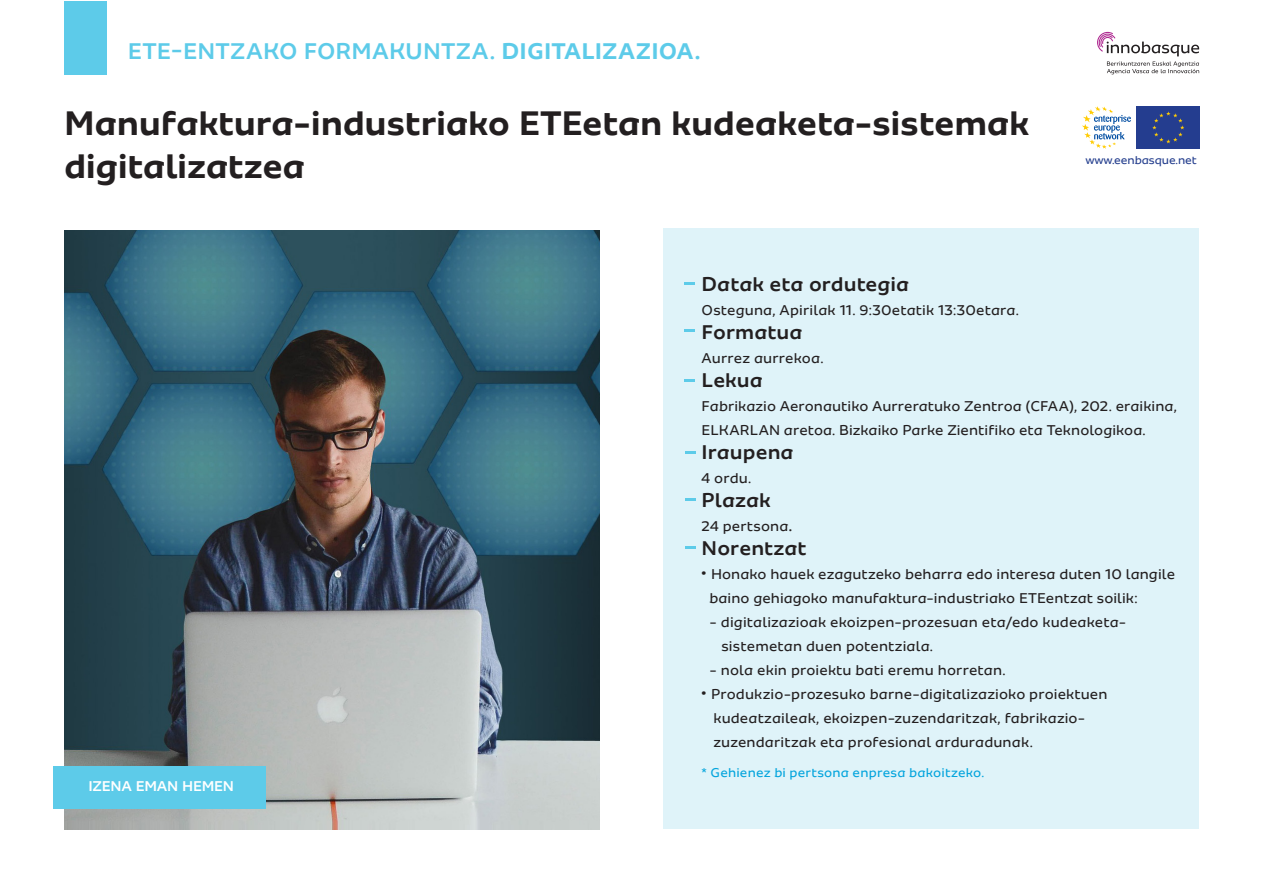
<style>
.page{position:relative;width:1263px;height:893px;background:#fff}
.page>*{position:absolute;margin:0;border:0;box-sizing:border-box;transform-origin:0 0}
.t1{font:700 36px/43.2px "Sua";letter-spacing:-.01em;color:#231f20}
.t2{font:500 24px "Sua";letter-spacing:.005em;color:#5dcbe9}
.t3{font:500 21px "Sua";letter-spacing:.005em;color:#231f20}
.t4{font:15px/24px "Sua";letter-spacing:.005em;color:#231f20}
.t5{font:500 15px "Sua";letter-spacing:-.01em;color:#fff}
.t6{font:13.5px "Sua";letter-spacing:.015em;color:#05a5dd}
.t7{font:12px "Sua";letter-spacing:-.01em;color:#253f8e}
.s1{font-weight:700}
.s2{font-weight:500}
.s3{font-weight:900;font-size:18px}
</style>
<div class="page">
<svg style="left:1097px;top:32px;width:102px;height:42px"></svg>
<div style="left:663px;top:229px;width:536px;height:600px;background:#dff3f9"></div>
<div style="left:64px;top:1px;width:42px;height:73px;background:#5dcbe9"></div>
<svg style="left:685px;top:282px;width:10px;height:2px"></svg>
<svg style="left:685px;top:330px;width:10px;height:2px"></svg>
<svg style="left:685px;top:379px;width:10px;height:2px"></svg>
<svg style="left:685px;top:452px;width:11px;height:2px"></svg>
<svg style="left:685px;top:498px;width:11px;height:2px"></svg>
<svg style="left:685px;top:546px;width:11px;height:3px"></svg>
<img style="left:64px;top:230px;width:536px;height:599px">
<div style="left:54px;top:766px;width:212px;height:43px;background:#5dcbe9"></div>
<svg style="left:1082px;top:106px;width:49px;height:43px"></svg>
<div style="left:1136px;top:106px;width:64px;height:43px;background:#243d8f"></div>
<svg style="left:1152px;top:111px;width:32px;height:32px"></svg>
<p class="t2" style="left:128px;top:37px;width:574px">ETE-ENTZAKO FORMAKUNTZA. <span class="s1">DIGITALIZAZIOA.</span></p>
<p class="t1" style="left:64px;top:101px;width:967px">Manufaktura-industriako ETEetan kudeaketa-sistemak digitalizatzea</p>
<p class="t7" style="left:1085px;top:153px;width:113px">www.eenbasque.net</p>
<p class="t5" style="left:88px;top:778px;width:147px">IZENA EMAN HEMEN</p>
<p class="t3" style="left:702px;top:272px;width:209px">Datak eta ordutegia</p>
<p class="t4" style="left:702px;top:298px;width:319px">Osteguna, Apirilak 11. 9:30etatik 13:30etara.</p>
<p class="t3" style="left:702px;top:320px;width:102px">Formatua</p>
<p class="t4" style="left:702px;top:346px;width:123px">Aurrez aurrekoa.</p>
<p class="t3" style="left:702px;top:368px;width:63px">Lekua</p>
<p class="t4" style="left:702px;top:394px;width:477px">Fabrikazio Aeronautiko Aurreratuko Zentroa (CFAA), 202. eraikina,<br>ELKARLAN aretoa. Bizkaiko Parke Zientifiko eta Teknologikoa.</p>
<p class="t3" style="left:702px;top:440px;width:93px">Iraupena</p>
<p class="t4" style="left:702px;top:466px;width:51px">4 ordu.</p>
<p class="t3" style="left:702px;top:488px;width:71px">Plazak</p>
<p class="t4" style="left:702px;top:514px;width:92px">24 pertsona<span class="s2">.</span></p>
<p class="t3" style="left:702px;top:536px;width:106px">Norentzat</p>
<p class="t4" style="left:702px;top:562px;width:475px"><span class="s3">·</span> Honako hauek ezagutzeko beharra edo interesa duten 10 langile</p>
<p class="t4" style="left:709px;top:586px;width:430px">baino gehiagoko manufaktura-industriako ETEentzat soilik:</p>
<p class="t4" style="left:709px;top:610px;width:418px">- digitalizazioak ekoizpen-prozesuan eta/edo kudeaketa-</p>
<p class="t4" style="left:721px;top:634px;width:213px">sistemetan duen potentziala.</p>
<p class="t4" style="left:709px;top:658px;width:298px">- nola ekin proiektu bati eremu horretan.</p>
<p class="t4" style="left:702px;top:682px;width:407px"><span class="s3">·</span> Produkzio-prozesuko barne-digitalizazioko proiektuen</p>
<p class="t4" style="left:713px;top:706px;width:373px">kudeatzaileak, ekoizpen-zuzendaritzak, fabrikazio-</p>
<p class="t4" style="left:713px;top:730px;width:321px">zuzendaritzak eta profesional arduradunak.</p>
<p class="t6" style="left:702px;top:765px;width:284px">* Gehienez bi pertsona enpresa bakoitzeko.</p>
</div>
